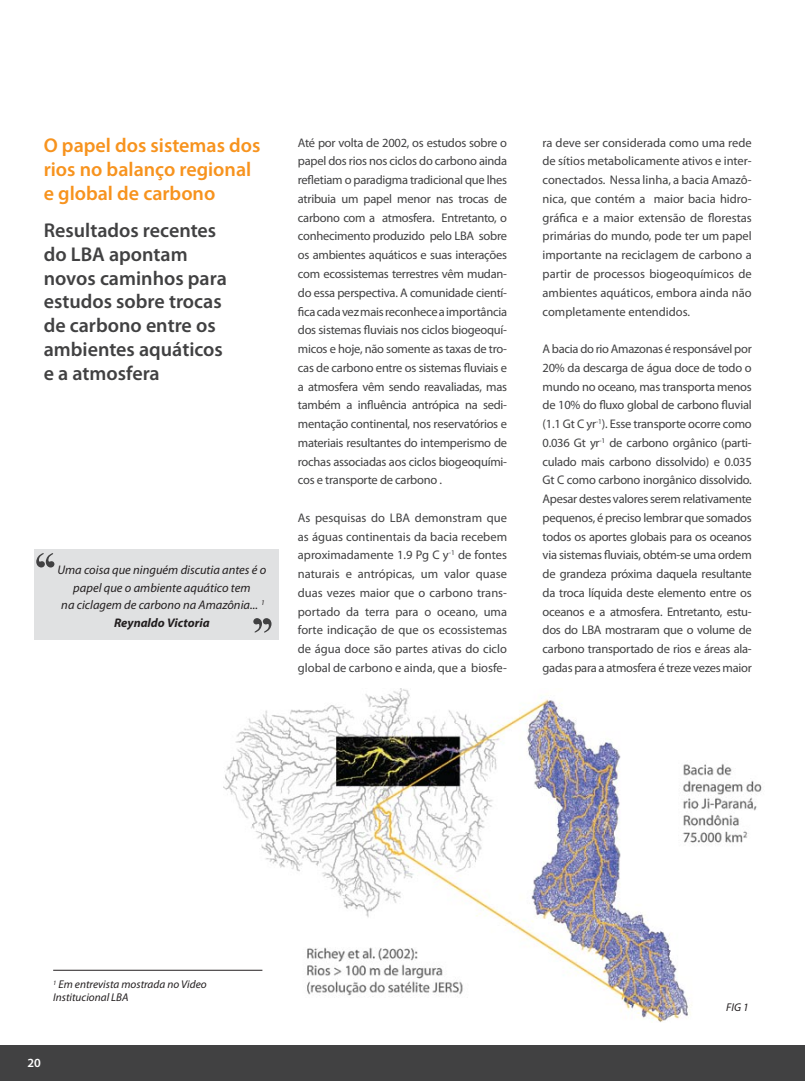
<style>
.page{position:relative;width:805px;height:1081px;background:#fff}
.page>*{position:absolute;margin:0;border:0;box-sizing:border-box;transform-origin:0 0}
.t1{font:600 20px/23.8px "Myriad Pro";color:#414142}
.t2{font:600 20px/23.8px "Myriad Pro";color:#f7931e}
.t3{font:12.5px/18.8px "Myriad Pro";letter-spacing:-.01em;color:#414142;text-align:justify}
.t4{font:italic 12.5px/17.5px "Myriad Pro";color:#231f20;text-align:center}
.t5{font:600 12.5px "Myriad Pro";color:#fff}
.t6{font:italic 11.25px/12.5px "Myriad Pro";color:#231f20}
.s1{font-weight:700}
</style>
<div class="page">
<img style="left:216px;top:688px;width:546px;height:334px">
<div style="left:34px;top:549px;width:244px;height:91px;background:#e0e1e2"></div>
<hr style="left:53px;top:970px;width:209px;height:1px;background:#231f20">
<svg style="left:36px;top:553px;width:18px;height:14px"></svg>
<svg style="left:253px;top:618px;width:18px;height:15px"></svg>
<div style="left:0;top:1045px;width:804px;height:36px;background:#414142"></div>
<h1 class="t2" style="left:44px;top:133px;width:218px">O papel dos sistemas dos rios no balanço regional e global de carbono</h1>
<h1 class="t1" style="left:44px;top:218px;width:185px">Resultados recentes do LBA apontam novos caminhos para estudos sobre trocas de carbono entre os ambientes aquáticos e a atmosfera</h1>
<p class="t4" style="left:57px;top:561px;width:210px">Uma coisa que ninguém discutia antes é o papel que o ambiente aquático tem<br>na ciclagem de carbono na Amazônia... <sup>1<br></sup><span class="s1">Reynaldo Victoria</span></p>
<p class="t3" style="left:298px;top:133px;width:211px">Até por volta de 2002, os estudos sobre o papel dos rios nos ciclos do carbono ainda refletiam o paradigma tradicional que lhes atribuia um papel menor nas trocas de carbono com a atmosfera. Entretanto, o conhecimento produzido pelo LBA sobre os ambientes aquáticos e suas interações com ecossistemas terrestres vêm mudan&shy;do essa perspectiva. A comunidade cientí&shy;fica cada vez mais reconhece a importância dos sistemas fluviais nos ciclos biogeoquí&shy;micos e hoje, não somente as taxas de tro&shy;cas de carbono entre os sistemas fluviais e a atmosfera vêm sendo reavaliadas, mas também a influência antrópica na sedi&shy;mentação continental, nos reservatórios e materiais resultantes do intemperismo de rochas associadas aos ciclos biogeoquími&shy;cos e transporte de carbono .</p>
<p class="t3" style="left:298px;top:508px;width:211px">As pesquisas do LBA demonstram que as águas continentais da bacia recebem aproximadamente 1.9 Pg C y<sup>-1</sup> de fontes naturais e antrópicas, um valor quase duas vezes maior que o carbono trans&shy;portado da terra para o oceano, uma forte indicação de que os ecossistemas de água doce são partes ativas do ciclo global de carbono e ainda, que a biosfe-</p>
<p class="t3" style="left:542px;top:133px;width:211px">ra deve ser considerada como uma rede de sítios metabolicamente ativos e inter&shy;conectados. Nessa linha, a bacia Amazô&shy;nica, que contém a maior bacia hidro&shy;gráfica e a maior extensão de florestas primárias do mundo, pode ter um papel importante na reciclagem de carbono a partir de processos biogeoquímicos de ambientes aquáticos, embora ainda não completamente entendidos.</p>
<p class="t3" style="left:542px;top:339px;width:211px">A bacia do rio Amazonas é responsável por 20% da descarga de água doce de todo o mundo no oceano, mas transporta menos de 10% do fluxo global de carbono fluvial (1.1 Gt C yr<sup>-1</sup>). Esse transporte ocorre como 0.036 Gt yr<sup>-1</sup> de carbono orgânico (parti&shy;culado mais carbono dissolvido) e 0.035<br>Gt C como carbono inorgânico dissolvido.<br>Apesar destes valores serem relativamente pequenos, é preciso lembrar que somados todos os aportes globais para os oceanos via sistemas fluviais, obtém-se uma ordem de grandeza próxima daquela resultante da troca líquida deste elemento entre os oceanos e a atmosfera. Entretanto, estu&shy;dos do LBA mostraram que o volume de carbono transportado de rios e áreas ala&shy;gadas para a atmosfera é treze vezes maior</p>
<p class="t6" style="left:53px;top:978px;width:155px"><sup>1</sup> Em entrevista mostrada no Video<br>Institucional LBA</p>
<p class="t5" style="left:27px;top:1054px;width:15px">20</p>
<p class="t6" style="left:726px;top:1001px;width:24px">FIG 1</p>
</div>
